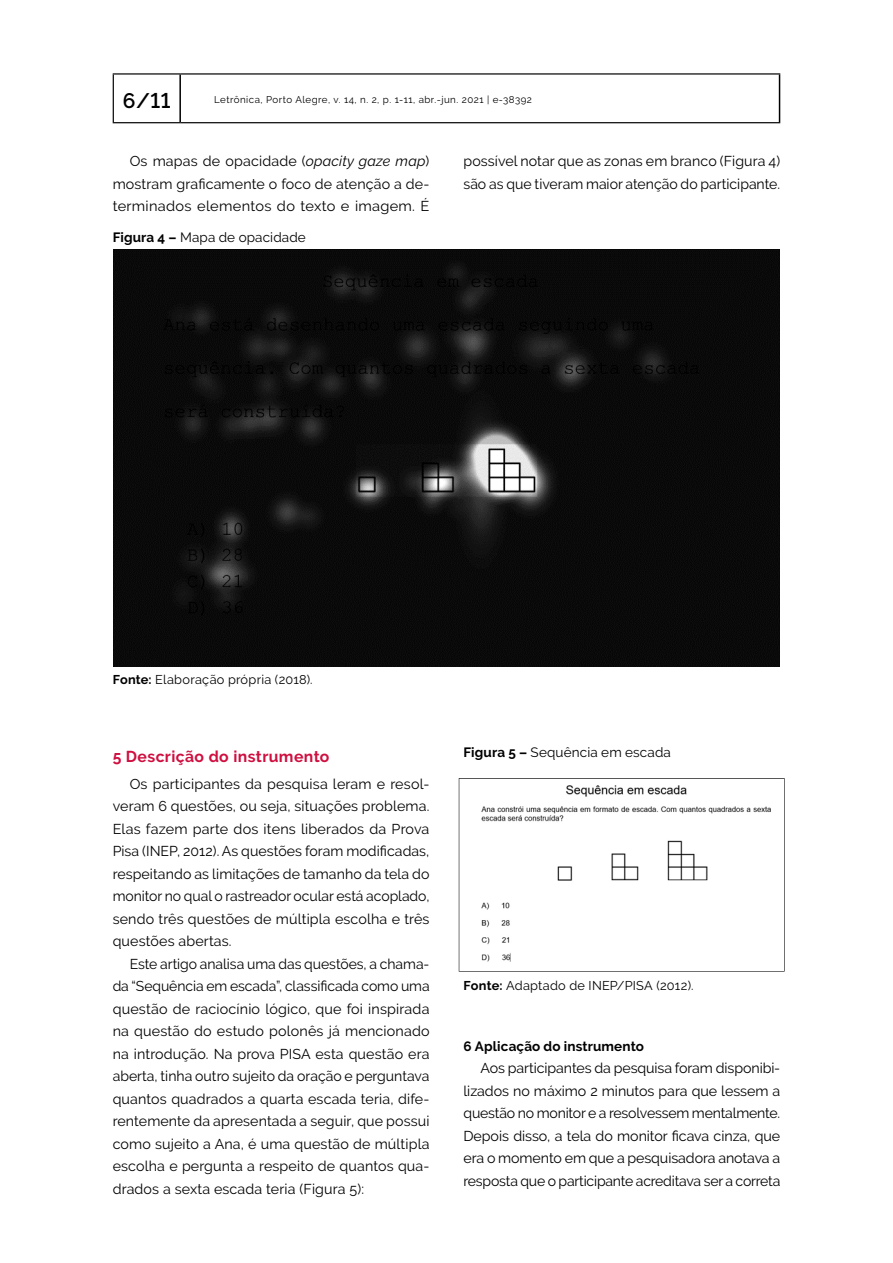
<style>
.page{position:relative;width:893px;height:1263px;background:#fff}
.page>*{position:absolute;margin:0;border:0;box-sizing:border-box;transform-origin:0 0}
.t1{font:600 21px "Raleway";color:#000}
.Subtitulo{font:700 15.75px "Raleway";letter-spacing:.025em;color:#cf0f40}
.Miolo{font:14.25px/22.5px "Raleway";letter-spacing:.005em;color:#000;text-align:justify}
.Figura{font:13.5px "Raleway";letter-spacing:.01em;color:#000}
.Figura_transposta{font:13.5px "Raleway";letter-spacing:.01em;color:#000}
.Figura-2{font:700 13.5px "Raleway";letter-spacing:.01em;color:#000}
.Fonte{font:12.75px "Raleway";letter-spacing:.02em;color:#000}
.Fonte-transposta{font:12.75px "Raleway";letter-spacing:.02em;color:#000}
.t2{font:9.75px "Raleway";letter-spacing:.05em;color:#000}
.s1{font-style:italic}
.s2{font-weight:700}
</style>
<div class="page">
<hr style="left:179px;top:75px;width:2px;height:47px;background:#000">
<hr style="left:779px;top:75px;width:1px;height:47px;background:#000">
<hr style="left:113px;top:73px;width:67px;height:2px;background:#000">
<hr style="left:113px;top:75px;width:1px;height:47px;background:#000">
<hr style="left:180px;top:73px;width:600px;height:2px;background:#000">
<hr style="left:113px;top:122px;width:67px;height:1px;background:#000">
<hr style="left:180px;top:122px;width:600px;height:1px;background:#000">
<img style="left:114px;top:250px;width:665px;height:416px">
<img style="left:458px;top:778px;width:327px;height:194px">
<h1 class="t1" style="left:123px;top:89px;width:49px">6/11</h1>
<p class="t2" style="left:214px;top:94px;width:319px">Letrônica, Porto Alegre, v. 14, n. 2, p. 1-11, abr.-jun. 2021 | e-38392</p>
<p class="Miolo" style="left:113px;top:150px;width:318px;text-indent:17px">Os mapas de opacidade (<span class="s1">opacity gaze map</span>) mostram graficamente o foco de atenção a de&shy;terminados elementos do texto e imagem. É</p>
<p class="Miolo" style="left:463px;top:150px;width:318px">possível notar que as zonas em branco (Figura 4) são as que tiveram maior atenção do participante.</p>
<p class="Figura_transposta" style="left:113px;top:230px;width:195px"><span class="s2">Figura 4 –</span> Mapa de opacidade</p>
<p class="Fonte-transposta" style="left:113px;top:672px;width:201px"><span class="s2">Fonte:</span> Elaboração própria (2018).</p>
<p class="Subtitulo" style="left:113px;top:747px;width:218px">5 Descrição do instrumento</p>
<p class="Miolo" style="left:113px;top:772px;width:318px;text-indent:17px">Os participantes da pesquisa leram e resol&shy;veram 6 questões, ou seja, situações problema.<br>Elas fazem parte dos itens liberados da Prova Pisa (INEP, 2012). As questões foram modificadas, respeitando as limitações de tamanho da tela do monitor no qual o rastreador ocular está acoplado, sendo três questões de múltipla escolha e três questões abertas.</p>
<p class="Miolo" style="left:113px;top:952px;width:318px;text-indent:17px">Este artigo analisa uma das questões, a chama&shy;da “Sequência em escada”, classificada como uma questão de raciocínio lógico, que foi inspirada na questão do estudo polonês já mencionado na introdução. Na prova PISA esta questão era aberta, tinha outro sujeito da oração e perguntava quantos quadrados a quarta escada teria, dife&shy;rentemente da apresentada a seguir, que possui como sujeito a Ana, é uma questão de múltipla escolha e pergunta a respeito de quantos qua&shy;drados a sexta escada teria (Figura 5):</p>
<p class="Figura" style="left:463px;top:745px;width:209px"><span class="s2">Figura 5 –</span> Sequência em escada</p>
<p class="Fonte" style="left:463px;top:978px;width:231px"><span class="s2">Fonte:</span> Adaptado de INEP/PISA (2012).</p>
<p class="Figura-2" style="left:463px;top:1038px;width:182px">6 Aplicação do instrumento</p>
<p class="Miolo" style="left:463px;top:1057px;width:318px;text-indent:17px">Aos participantes da pesquisa foram disponibi&shy;lizados no máximo 2 minutos para que lessem a questão no monitor e a resolvessem mentalmente.<br>Depois disso, a tela do monitor ficava cinza, que era o momento em que a pesquisadora anotava a resposta que o participante acreditava ser a correta</p>
</div>
